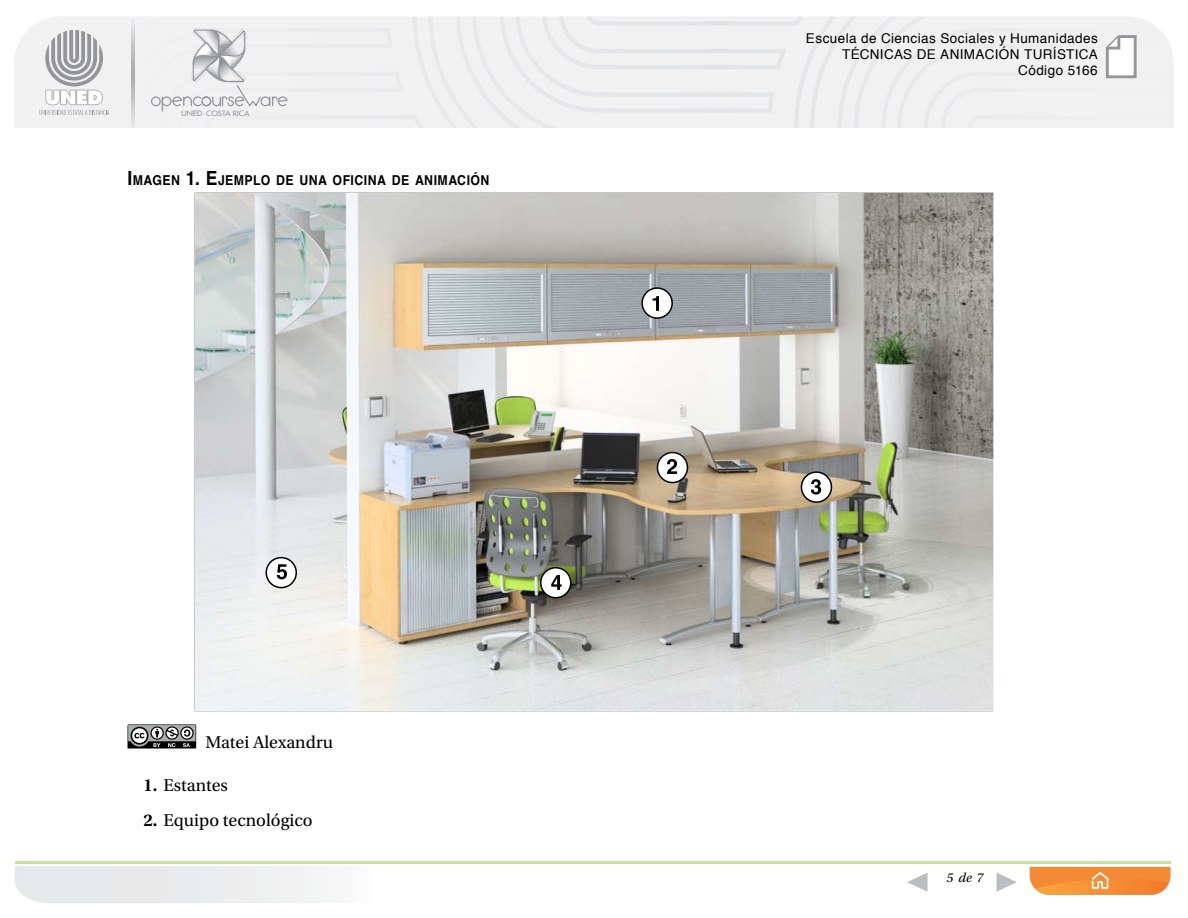
<style>
.page{position:relative;width:1188px;height:918px;background:#fff}
.page>*{position:absolute;margin:0;border:0;box-sizing:border-box;transform-origin:0 0}
.listas_numerada_nive{font:18px "Utopia Std";color:#000}
.Texto_corrido{font:18px "Utopia Std";color:#000}
.Subtítulo_2{font:700 13.65px "Helvetica";letter-spacing:.035em;color:#000;scale:.9 1}
.t1{font:13.5px/16.2px "Helvetica";letter-spacing:.03em;color:#000;text-align:right}
.t2{font:italic 13.5px "Utopia Std";color:#000}
.t3{font:500 7.2px "Futura Std";letter-spacing:-.005em;color:#939598;scale:1.1 1}
.s1{font-size:19.5px}
.s2{font-weight:600}
</style>
<div class="page">
<svg style="left:15px;top:866px;width:1156px;height:37px"></svg>
<svg style="left:996px;top:873px;width:21px;height:19px"></svg>
<svg style="left:907px;top:873px;width:21px;height:19px"></svg>
<svg style="left:535px;top:16px;width:275px;height:112px"></svg>
<div style="left:135px;top:16px;width:293px;height:112px;background:#f1f1f2"></div>
<svg style="left:428px;top:16px;width:107px;height:112px"></svg>
<svg style="left:1030px;top:867px;width:141px;height:28px;background:#f69342"></svg>
<svg style="left:810px;top:16px;width:364px;height:112px"></svg>
<svg style="left:15px;top:17px;width:117px;height:111px"></svg>
<hr style="left:15px;top:861px;width:1156px;height:3px;background:#8cc63f">
<div style="left:139px;top:16px;width:160px;height:112px;background:#f1f1f2"></div>
<div style="left:162px;top:96px;width:10px;height:10px;border:1px solid #939598;border-radius:50%"></div>
<svg style="left:162px;top:97px;width:1px;height:14px"></svg>
<div style="left:151px;top:96px;width:10px;height:10px;border:1px solid #939598;border-radius:50%"></div>
<div style="left:261px;top:96px;width:9px;height:10px;border:1px solid #939598;border-radius:50%"></div>
<svg style="left:269px;top:96px;width:19px;height:11px"></svg>
<svg style="left:172px;top:30px;width:90px;height:78px"></svg>
<svg style="left:132px;top:17px;width:3px;height:111px"></svg>
<img style="left:195px;top:193px;width:798px;height:519px">
<div style="left:642px;top:288px;width:30px;height:30px;background:#fff;border-radius:50%"></div>
<div style="left:641px;top:287px;width:32px;height:32px;border:2px solid #000;border-radius:50%"></div>
<svg style="left:128px;top:724px;width:68px;height:24px;background:#747674"></svg>
<svg style="left:652px;top:296px;width:7px;height:15px"></svg>
<div style="left:657px;top:453px;width:30px;height:30px;background:#fff;border-radius:50%"></div>
<div style="left:657px;top:452px;width:31px;height:31px;border:2px solid #000;border-radius:50%"></div>
<svg style="left:667px;top:459px;width:10px;height:15px"></svg>
<div style="left:801px;top:472px;width:30px;height:30px;background:#fff;border-radius:50%"></div>
<div style="left:801px;top:471px;width:31px;height:32px;border:2px solid #000;border-radius:50%"></div>
<div style="left:541px;top:568px;width:30px;height:30px;background:#fff;border-radius:50%"></div>
<div style="left:540px;top:567px;width:32px;height:31px;border:2px solid #000;border-radius:50%"></div>
<svg style="left:811px;top:479px;width:10px;height:16px"></svg>
<svg style="left:551px;top:575px;width:11px;height:15px"></svg>
<div style="left:266px;top:558px;width:30px;height:30px;background:#fff;border-radius:50%"></div>
<div style="left:266px;top:557px;width:31px;height:31px;border:2px solid #000;border-radius:50%"></div>
<svg style="left:277px;top:564px;width:10px;height:15px"></svg>
<p class="t3" style="left:182px;top:109px;width:63px">UNED·COSTA RICA</p>
<p class="Subtítulo_2" style="left:128px;top:169px;width:404px"><span class="s1">I</span> MAGEN <span class="s1">1. E</span>JEMPLO DE UNA OFICINA DE ANIMACIÓN</p>
<p class="Texto_corrido" style="left:205px;top:733px;width:129px">Matei Alexandru</p>
<p class="listas_numerada_nive" style="left:144px;top:776px;width:86px"><span class="s2">1.</span> Estantes</p>
<p class="listas_numerada_nive" style="left:144px;top:810px;width:171px"><span class="s2">2.</span> Equipo tecnológico</p>
<p class="t1" style="left:806px;top:30px;width:293px">Escuela de Ciencias Sociales y Humanidades<br>TÉCNICAS DE ANIMACIÓN TURÍSTICA<br>Código 5166</p>
<p class="t2" style="left:947px;top:871px;width:38px">5de7</p>
</div>
